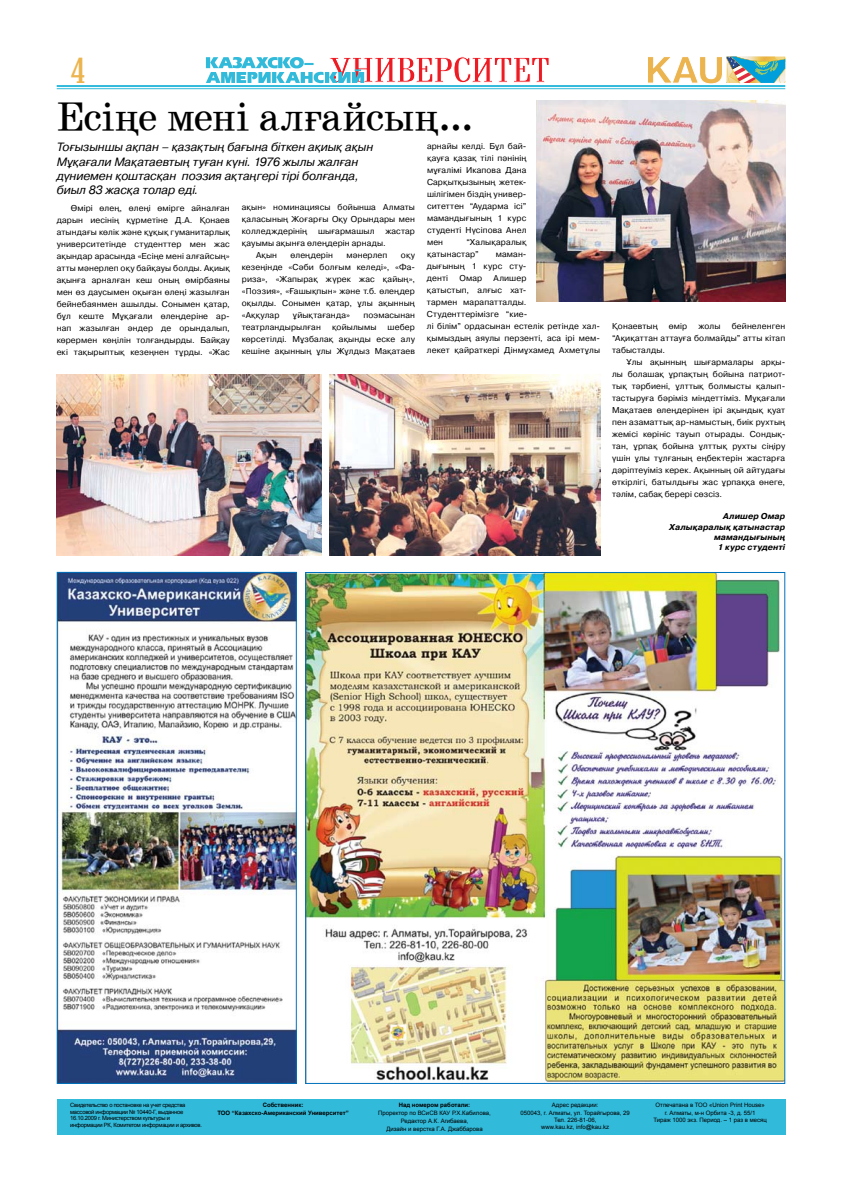
<style>
.page{position:relative;width:842px;height:1191px;background:#fff}
.page>*{position:absolute;margin:0;border:0;box-sizing:border-box;transform-origin:0 0}
.t1{font:40px "KZ School";letter-spacing:-.02em;color:#000}
.t2{font:36px "Bruskovaya Plain";color:#ecb44f;scale:.83 1}
.t3{font:italic 12px/14.4px "Pragmatica Pro";letter-spacing:-.01em;color:#000}
.t4{font:8.5px/12px "Pragmatica Pro";letter-spacing:.015em;color:#000;text-align:justify}
.t5{font:italic 700 8.5px/10.2px "Pragmatica Pro";letter-spacing:.01em;color:#000;text-align:right}
.t6{font:6px/7.2px "Arial";color:#000;text-align:center}
.t7{font:700 6px/7.2px "Arial";color:#000;text-align:center}
.t8{font:5.8px/6.5px "Arial";letter-spacing:-.04em;color:#000}
</style>
<div class="page">
<svg style="left:206px;top:56px;width:343px;height:27px"></svg>
<svg style="left:648px;top:56px;width:137px;height:28px"></svg>
<hr style="left:57px;top:85px;width:728px;height:2px;background:#32bada">
<hr style="left:57px;top:88px;width:728px;height:1px;background:#32bada">
<div style="left:57px;top:1098px;width:728px;height:36px;background:#32bada"></div>
<img style="left:307px;top:574px;width:476px;height:508px">
<img style="left:59px;top:574px;width:236px;height:508px">
<div style="left:57px;top:572px;width:240px;height:512px;border:1px solid #0071bc"></div>
<img style="left:330px;top:375px;width:270px;height:180px">
<img style="left:57px;top:374px;width:264px;height:181px">
<img style="left:537px;top:100px;width:248px;height:201px">
<h2 class="t2" style="left:71px;top:51px;width:19px">4</h2>
<h1 class="t1" style="left:57px;top:95px;width:419px">Есіңе мені алғайсың...</h1>
<h3 class="t3" style="left:57px;top:140px;width:318px">Тоғызыншы ақпан – қазақтың бағына біткен ақиық ақын Мұқағали Мақатаевтың туған күні. 1976 жылы жалған дүниемен қоштасқан поэзия ақтаңгері тірі болғанда, биыл 83 жасқа толар еді.</h3>
<p class="t4" style="left:242px;top:202px;width:175px">ақын» номинациясы бойынша Алматы қаласының Жоғарғы Оқу Орындары мен колледждерінің</p>
<p class="t4" style="left:427px;top:141px;width:101px;text-align:left">арнайы келді. Бұл бай&shy;қауға қазақ тілі пәнінің мұғалімі Икапова Дана<br>Сарқытқызының жетек&shy;шілігімен біздің универ&shy;ситеттен “Аударма ісі” мамандығының 1 курс студенті Нүсіпова Анел мен</p>
<p class="t4" style="left:57px;top:202px;width:175px;text-indent:14px">Өмірі өлең, өлеңі өмірге айналған дарын иесінің құрметіне Д.А. Қонаев атындағы көлік және құқық гуманитарлық университетінде студенттер мен жас ақындар арасында «Есіңе мені алғайсың» атты мәнерлеп оқу байқауы болды. Ақиық ақынға арналған кеш оның өмірбаяны мен өз даусымен оқыған өлеңі жазылған бейнебаянмен ашылды. Сонымен қатар, бұл кеште Мұқағали өлеңдеріне ар&shy;нап жазылған әндер де орындалып, көрермен көңілін толғандырды. Байқау екі тақырыптық кезеңнен тұрды. «Жас</p>
<p class="t4" style="left:318px;top:226px;width:58px">шығармашыл</p>
<p class="t4" style="left:385px;top:226px;width:31px">жастар</p>
<p class="t4" style="left:242px;top:238px;width:145px">қауымы ақынға өлеңдерін арнады.</p>
<p class="t4" style="left:256px;top:250px;width:23px">Ақын</p>
<p class="t4" style="left:291px;top:250px;width:44px">өлеңдерін</p>
<p class="t4" style="left:346px;top:250px;width:43px">мәнерлеп</p>
<p class="t4" style="left:427px;top:237px;width:101px;text-indent:40px">“Халықаралық қатынастар”</p>
<p class="t4" style="left:427px;top:249px;width:100px;text-indent:69px">маман&shy;дығының 1 курс сту&shy;денті</p>
<p class="t4" style="left:242px;top:250px;width:175px;text-indent:159px">оқу кезеңінде «Сәби болғым келеді», «Фа&shy;риза», «Жапырақ жүрек жас қайың», «Поэзия», «Ғашықпын» және т.б. өлеңдер оқылды. Сонымен қатар, ұлы ақынның «Аққулар</p>
<p class="t4" style="left:459px;top:273px;width:24px">Омар</p>
<p class="t4" style="left:427px;top:273px;width:175px;text-align:left;text-indent:67px">Алишер<br>қатыстып, алғыс хат-<br>тармен марапатталды.<br>Студенттерімізге “кие-<br>лі білім” ордасынан естелік ретінде хал&shy;қымыздың аяулы перзенті, аса ірі мем&shy;лекет қайраткері Дінмұхамед Ахметұлы</p>
<p class="t4" style="left:293px;top:310px;width:59px">ұйықтағанда»</p>
<p class="t4" style="left:363px;top:310px;width:53px">поэмасынан</p>
<p class="t4" style="left:242px;top:322px;width:81px">театрландырылған</p>
<p class="t4" style="left:332px;top:322px;width:46px">қойылымы</p>
<p class="t4" style="left:242px;top:322px;width:175px;text-indent:146px">шебер көрсетілді. Мұзбалақ ақынды еске алу кешіне ақынның ұлы Жұлдыз Мақатаев</p>
<p class="t4" style="left:612px;top:320px;width:175px;text-indent:120px">бейнеленген “Ақиқаттан аттауға болмайды” атты кітап табысталды.</p>
<p class="t4" style="left:612px;top:356px;width:175px;text-align:left;text-indent:14px">Ұлы ақынның шығармалары арқы&shy;лы болашақ ұрпақтың бойына патриот&shy;тық тәрбиені, ұлттық болмысты қалып&shy;тастыруға бәріміз міндеттіміз. Мұқағали Мақатаев өлеңдерінен ірі ақындық қуат пен азаматтық ар-намыстың, биік рухтың жемісі көрініс тауып отырады. Сондық&shy;тан, ұрпақ бойына ұлттық рухты сіңіру үшін ұлы тұлғаның еңбектерін жастарға дәріптеуіміз керек. Ақынның ой айтудағы өткірлігі, батылдығы жас ұрпаққа өнеге, тәлім, сабақ берері сөзсіз.</p>
<p class="t5" style="left:669px;top:511px;width:117px">Алишер Омар<br>Халықаралық қатынастар мамандығының<br>1 курс студенті</p>
<p class="t4" style="left:612px;top:320px;width:47px">Қонаевтың</p>
<p class="t4" style="left:669px;top:320px;width:20px">өмір</p>
<p class="t4" style="left:699px;top:320px;width:23px">жолы</p>
<p class="t8" style="left:70px;top:1102px;width:133px">Свидетельство о постановке на учет средства массовой информации № 10440-Г, выданное 16.10.2009 г. Министерством культуры и информации РК, комитетом информации и архивов.</p>
<p class="t7" style="left:217px;top:1102px;width:133px">Собственник:<br>ТОО “Казахско-Американский Университет”</p>
<p class="t7" style="left:399px;top:1102px;width:73px">Над номером работали:</p>
<p class="t6" style="left:378px;top:1108px;width:114px;line-height:8px">П роректор по ВСиСВ КАУ Р.Х.Кабилова,<br>Редактор А.К. Агибаева,<br>Дизайн и верстка Г.А. Джаббарова</p>
<p class="t6" style="left:521px;top:1101px;width:111px">Адрес редакции:<br>050043, г. Алматы, ул. Торайгырова, 29<br>Тел. 226-81-06,<br>www.kau.kz, info@kau.kz</p>
<p class="t6" style="left:656px;top:1101px;width:45px">Отпечатана в ТОО</p>
<p class="t6" style="left:709px;top:1101px;width:57px">«Union Print House»</p>
<p class="t6" style="left:665px;top:1109px;width:92px">г. Алматы, м-н Орбита -3, д. 55/1</p>
<p class="t6" style="left:653px;top:1116px;width:115px">Тираж 1000 экз. Период. – 1 раз в месяц</p>
</div>
